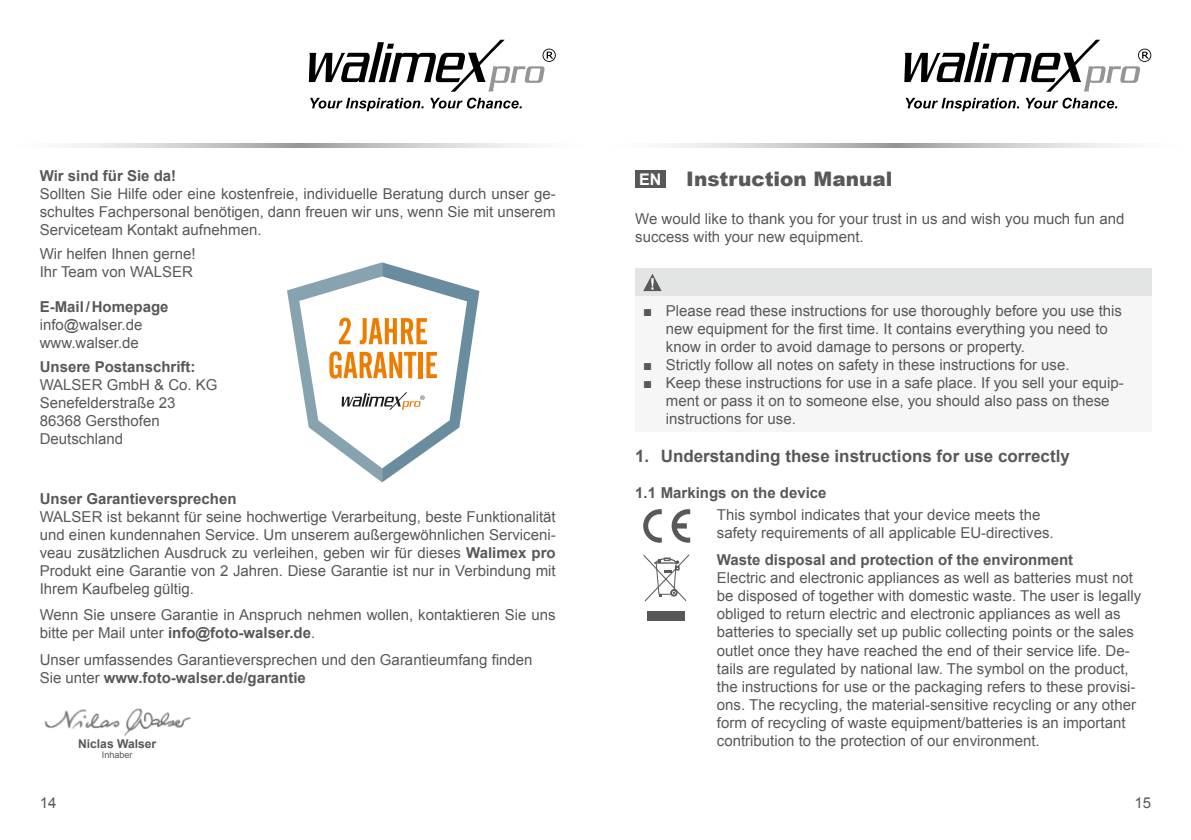
<style>
.page{position:relative;width:1191px;height:840px;background:#fff}
.page>*{position:absolute;margin:0;border:0;box-sizing:border-box;transform-origin:0 0}
.t1{font:900 20px "Arial";color:#58585a}
.t2{font:700 17px "Arial";color:#58585a}
.t3{font:15px/18px "Arial";color:#58585a}
.t4{font:700 15px "Arial";color:#58585a}
.t5{font:700 12.2px "Arial";color:#58585a}
.t6{font:9px "Arial";color:#58585a}
.s1{font-weight:700}
.s2{font-weight:700;font-size:16px;color:#fff}
</style>
<div class="page">
<div style="left:635px;top:170px;width:30px;height:18px;background:#58585a"></div>
<div style="left:635px;top:268px;width:516px;height:28px;background:#e3e4e4"></div>
<div style="left:635px;top:296px;width:516px;height:135px;background:#f6f6f6"></div>
<svg style="left:643px;top:274px;width:18px;height:17px"></svg>
<svg style="left:643px;top:509px;width:47px;height:33px"></svg>
<div style="left:647px;top:610px;width:38px;height:10px;background:#58585a"></div>
<svg style="left:643px;top:554px;width:47px;height:48px"></svg>
<svg style="left:287px;top:262px;width:192px;height:220px"></svg>
<img style="left:44px;top:708px;width:147px;height:28px">
<svg style="left:671px;top:143px;width:450px;height:4px;background:#cbcccd"></svg>
<svg style="left:75px;top:143px;width:451px;height:4px;background:#cbcccd"></svg>
<svg style="left:905px;top:98px;width:114px;height:13px"></svg>
<svg style="left:1026px;top:98px;width:91px;height:10px"></svg>
<svg style="left:904px;top:40px;width:247px;height:52px"></svg>
<svg style="left:310px;top:98px;width:114px;height:13px"></svg>
<svg style="left:430px;top:98px;width:92px;height:10px"></svg>
<svg style="left:309px;top:40px;width:247px;height:52px"></svg>
<p class="t4" style="left:40px;top:166px;width:138px">Wir sind für Sie da!</p>
<p class="t3" style="left:40px;top:185px;width:517px;text-align:justify">Sollten Sie Hilfe oder eine kostenfreie, individuelle Beratung durch unser ge&shy;schultes Fachpersonal benötigen, dann freuen wir uns, wenn Sie mit unserem Serviceteam Kontakt aufnehmen.</p>
<p class="t3" style="left:40px;top:245px;width:157px">Wir helfen Ihnen gerne!<br>Ihr Team von WALSER</p>
<p class="t4" style="left:40px;top:297px;width:130px">E-Mail/Homepage</p>
<p class="t3" style="left:40px;top:316px;width:104px">info@walser.de www.walser.de</p>
<p class="t4" style="left:40px;top:356px;width:157px">Unsere Postanschrift:</p>
<p class="t3" style="left:40px;top:375px;width:179px">WALSER GmbH &amp; Co. KG<br>Senefelderstraße 23<br>86368 Gersthofen<br>Deutschland</p>
<p class="t4" style="left:40px;top:488px;width:198px">Unser Garantieversprechen</p>
<p class="t3" style="left:40px;top:507px;width:517px;text-align:justify">WALSER ist bekannt für seine hochwertige Verarbeitung, beste Funktionalität und einen kundennahen Service. Um unserem außergewöhnlichen Serviceni&shy;veau zusätzlichen Ausdruck zu verleihen, geben wir für dieses <span class="s1">Walimex pro </span>Produkt eine Garantie von 2 Jahren. Diese Garantie ist nur in Verbindung mit Ihrem Kaufbeleg gültig.</p>
<p class="t3" style="left:40px;top:605px;width:517px">Wenn Sie unsere Garantie in Anspruch nehmen wollen, kontaktieren Sie uns bitte per Mail unter <span class="s1">info@foto-walser.de</span>.</p>
<p class="t3" style="left:40px;top:650px;width:494px">Unser umfassendes Garantieversprechen und den Garantieumfang finden<br>Sie unter <span class="s1">www.foto-walser.de/garantie</span></p>
<h1 class="t1" style="left:639px;top:164px;width:255px"><span class="s2">EN</span> Instruction Manual</h1>
<p class="t3" style="left:635px;top:210px;width:491px">We would like to thank you for your trust in us and wish you much fun and success with your new equipment.</p>
<p class="t3" style="left:666px;top:301px;width:458px;text-indent:-23px"><span class="s1">■</span> Please read these instructions for use thoroughly before you use this new equipment for the first time. It contains everything you need to know in order to avoid damage to persons or property.</p>
<p class="t3" style="left:643px;top:355px;width:428px"><span class="s1">■</span> Strictly follow all notes on safety in these instructions for use.</p>
<p class="t3" style="left:666px;top:373px;width:459px;text-indent:-23px"><span class="s1">■</span> Keep these instructions for use in a safe place. If you sell your equip&shy;ment or pass it on to someone else, you should also pass on these instructions for use.</p>
<p class="t2" style="left:635px;top:444px;width:436px">1. Understanding these instructions for use correctly</p>
<p class="t4" style="left:635px;top:482px;width:193px">1.1 Markings on the device</p>
<p class="t3" style="left:717px;top:505px;width:338px">This symbol indicates that your device meets the safety requirements of all applicable EU-directives.</p>
<p class="t4" style="left:717px;top:550px;width:358px">Waste disposal and protection of the environment</p>
<p class="t3" style="left:717px;top:569px;width:426px">Electric and electronic appliances as well as batteries must not be disposed of together with domestic waste. The user is legally obliged to return electric and electronic appliances as well as batteries to specially set up public collecting points or the sales outlet once they have reached the end of their service life. De&shy;tails are regulated by national law. The symbol on the product, the instructions for use or the packaging refers to these provisi&shy;ons. The recycling, the material-sensitive recycling or any other form of recycling of waste equipment/batteries is an important</p>
<p class="t5" style="left:78px;top:735px;width:80px">Niclas Walser</p>
<p class="t3" style="left:717px;top:731px;width:324px">contribution to the protection of our environment.</p>
<p class="t6" style="left:102px;top:748px;width:32px">Inhaber</p>
<p class="t3" style="left:40px;top:793px;width:18px">14</p>
<p class="t3" style="left:1134px;top:793px;width:18px">15</p>
</div>
